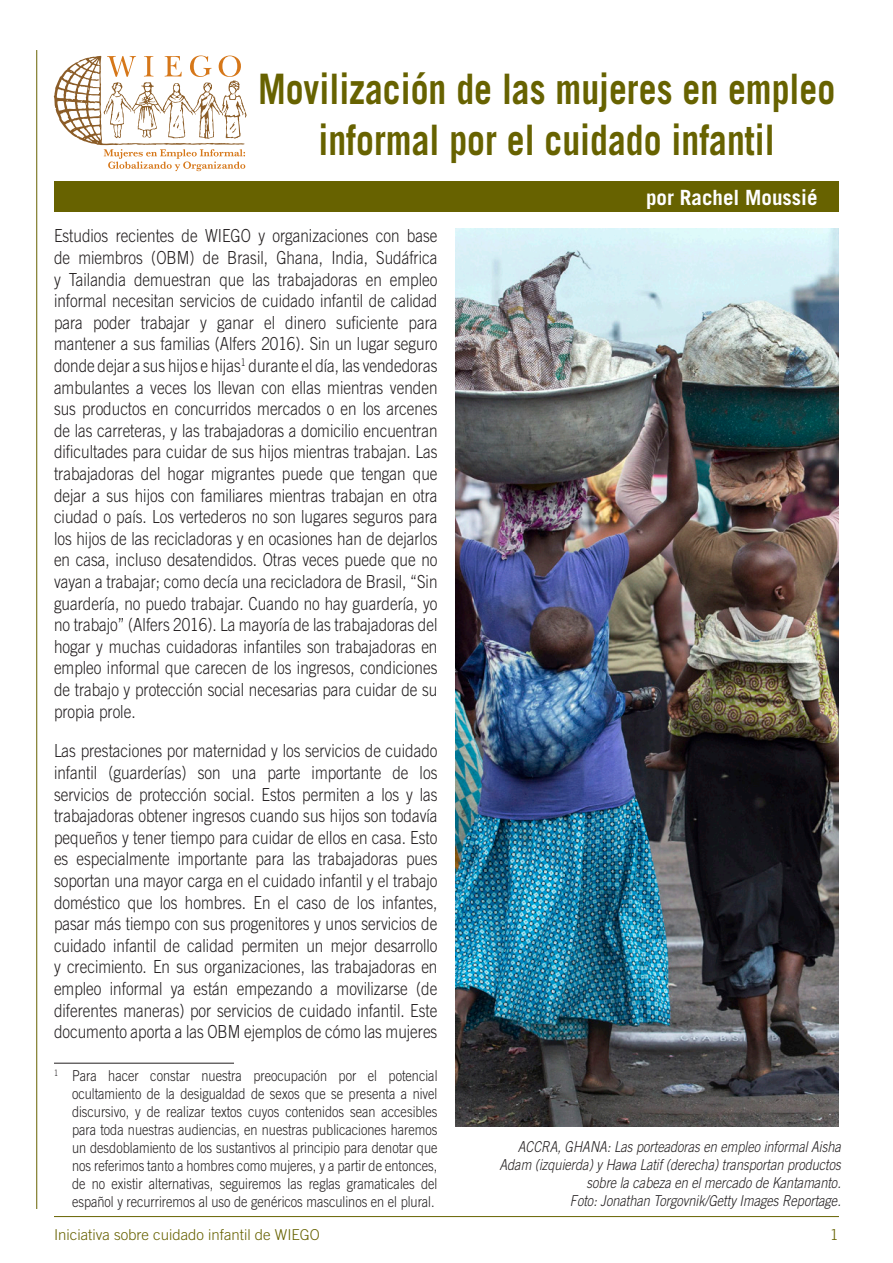
<style>
.page{position:relative;width:893px;height:1263px;background:#fff}
.page>*{position:absolute;margin:0;border:0;box-sizing:border-box;transform-origin:0 0}
.t1{font:700 42px/50.4px "Trade Gothic";color:#676200;text-align:center;scale:.85 1}
.t2{font:700 21px "Trade Gothic";color:#fff}
.t3{font:300 18px/21.6px "Trade Gothic";color:#231f20;text-align:justify;scale:.85 1}
.t4{font:300 15px/18px "Trade Gothic";color:#231f20;text-align:justify;scale:.85 1}
.t5{font:italic 300 15px/18px "Trade Gothic";color:#231f20;text-align:right;scale:.85 1}
.t6{font:300 15px "Trade Gothic";color:#676200}
</style>
<div class="page">
<hr style="left:54px;top:1216px;width:785px;height:1px;background:#676200">
<svg style="left:54px;top:56px;width:192px;height:115px"></svg>
<img style="left:455px;top:228px;width:383px;height:898px">
<div style="left:54px;top:181px;width:785px;height:31px;background:#676200"></div>
<hr style="left:36px;top:50px;width:1px;height:1159px;background:#676200">
<hr style="left:54px;top:1063px;width:180px;height:1px;background:#231f20">
<h1 class="t1" style="left:258px;top:67px;width:681px">Movilización de las mujeres en empleo informal por el cuidado infantil</h1>
<p class="t3" style="left:54px;top:227px;width:453px">Estudios recientes de WIEGO y organizaciones con base de miembros (OBM) de Brasil, Ghana, India, Sudáfrica y Tailandia demuestran que las trabajadoras en empleo informal necesitan servicios de cuidado infantil de calidad para poder trabajar y ganar el dinero suficiente para mantener a sus familias (Alfers 2016). Sin un lugar seguro donde dejar a sus hijos e hijas<sup>1</sup> durante el día, las vendedoras ambulantes a veces los llevan con ellas mientras venden sus productos en concurridos mercados o en los arcenes de las carreteras, y las trabajadoras a domicilio encuentran dificultades para cuidar de sus hijos mientras trabajan. Las trabajadoras del hogar migrantes puede que tengan que dejar a sus hijos con familiares mientras trabajan en otra ciudad o país. Los vertederos no son lugares seguros para los hijos de las recicladoras y en ocasiones han de dejarlos en casa, incluso desatendidos. Otras veces puede que no vayan a trabajar; como decía una recicladora de Brasil, “Sin guardería, no puedo trabajar. Cuando no hay guardería, yo no trabajo” (Alfers 2016). La mayoría de las trabajadoras del hogar y muchas cuidadoras infantiles son trabajadoras en empleo informal que carecen de los ingresos, condiciones de trabajo y protección social necesarias para cuidar de su propia prole.</p>
<p class="t3" style="left:54px;top:742px;width:453px">Las prestaciones por maternidad y los servicios de cuidado infantil (guarderías) son una parte importante de los servicios de protección social. Estos permiten a los y las trabajadoras obtener ingresos cuando sus hijos son todavía pequeños y tener tiempo para cuidar de ellos en casa. Esto es especialmente importante para las trabajadoras pues soportan una mayor carga en el cuidado infantil y el trabajo doméstico que los hombres. En el caso de los infantes, pasar más tiempo con sus progenitores y unos servicios de cuidado infantil de calidad permiten un mejor desarrollo y crecimiento. En sus organizaciones, las trabajadoras en empleo informal ya están empezando a movilizarse (de diferentes maneras) por servicios de cuidado infantil. Este documento aporta a las OBM ejemplos de cómo las mujeres</p>
<p class="t4" style="left:72px;top:1068px;width:431px;text-indent:-18px"><sup>1</sup> Para hacer constar nuestra preocupación por el potencial ocultamiento de la desigualdad de sexos que se presenta a nivel discursivo, y de realizar textos cuyos contenidos sean accesibles para toda nuestras audiencias, en nuestras publicaciones haremos un desdoblamiento de los sustantivos al principio para denotar que nos referimos tanto a hombres como mujeres, y a partir de entonces, de no existir alternativas, seguiremos las reglas gramaticales del español y recurriremos al uso de genéricos masculinos en el plural.</p>
<p class="t2" style="left:646px;top:189px;width:173px">por Rachel Moussié</p>
<p class="t5" style="left:499px;top:1139px;width:403px">ACCRA, GHANA: Las porteadoras en empleo informal Aisha Adam (izquierda) y Hawa Latif (derecha) transportan productos sobre la cabeza en el mercado de Kantamanto.<br>Foto: Jonathan Torgovnik/Getty Images Reportage.</p>
<p class="t6" style="left:54px;top:1229px;width:267px">Iniciativa sobre cuidado infantil de WIEGO</p>
<p class="t6" style="left:830px;top:1229px;width:10px">1</p>
</div>
